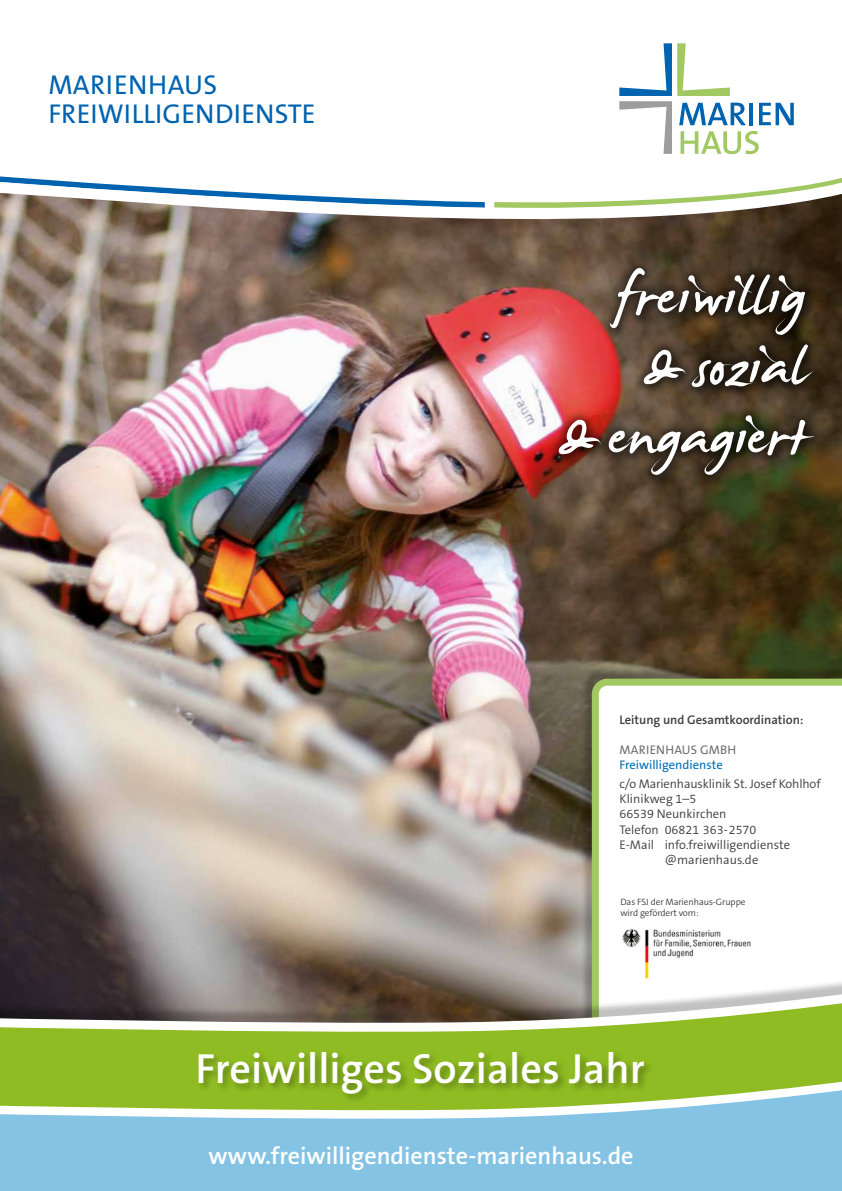
<style>
.page{position:relative;width:842px;height:1191px;background:#fff}
.page>*{position:absolute;margin:0;border:0;box-sizing:border-box;transform-origin:0 0}
.t1{font:98.7px/70px "James Fajardo";color:#fff;text-align:right}
.t2{font:600 42.4px "The Sans B W6";color:#fff}
.t3{font:27.4px/28.4px "The Sans B W5 Plain";letter-spacing:.005em;color:#0063af}
.t4{font:600 24.2px "The Sans B W6";color:#fff}
.t5{font:300 12.6px "The Sans B W4";color:#3c3c3b}
.t6{font:600 12.6px "The Sans B W6";color:#3c3c3b}
.t7{font:12.6px "The Sans B W5 Plain";color:#006fb7}
.t8{font:12.6px "The Sans B W5 Plain";letter-spacing:.015em;color:#706f6f}
.t9{font:300 9.3px/11.1px "The Sans B W4";letter-spacing:-.01em;color:#3c3c3b}
</style>
<div class="page">
<img style="left:0;top:213px;width:842px;height:745px">
<div style="left:580px;top:665px;width:262px;height:397px;background:#000;opacity:.25"></div>
<svg style="left:592px;top:678px;width:250px;height:280px"></svg>
<svg style="left:0;top:176px;width:485px;height:37px"></svg>
<svg style="left:494px;top:177px;width:348px;height:37px"></svg>
<div style="left:547px;top:257px;width:279px;height:229px;background:#000;opacity:.54"></div>
<svg style="left:619px;top:43px;width:175px;height:111px"></svg>
<div style="left:0;top:1033px;width:842px;height:158px;background:#84c3e4"></div>
<svg style="left:49px;top:1115px;width:512px;height:4px"></svg>
<div style="left:0;top:958px;width:842px;height:144px;background:#000;opacity:.25"></div>
<svg style="left:0;top:972px;width:842px;height:9px"></svg>
<svg style="left:0;top:981px;width:842px;height:134px;fill:#8fbc25"></svg>
<div style="left:197px;top:1049px;width:457px;height:54px;background:#000;opacity:.3"></div>
<img style="left:619px;top:924px;width:154px;height:57px">
<h3 class="t3" style="left:48px;top:71px;width:269px">MARIENHAUS<br>FREIWILLIGENDIENSTE</h3>
<h1 class="t1" style="left:554px;top:267px;width:253px">freiwillig &amp;sozial &amp;engagiert</h1>
<p class="t6" style="left:619px;top:711px;width:186px">Leitung und Gesamtkoordination:</p>
<p class="t8" style="left:619px;top:741px;width:118px">MARIENHAUS GMBH</p>
<p class="t7" style="left:619px;top:756px;width:105px">Freiwilligendienste</p>
<p class="t5" style="left:619px;top:776px;width:203px">c/o Marienhausklinik St. Josef Kohlhof</p>
<p class="t5" style="left:619px;top:791px;width:78px">Klinikweg 1–5</p>
<p class="t5" style="left:619px;top:806px;width:109px">66539 Neunkirchen</p>
<p class="t5" style="left:619px;top:821px;width:138px">Telefon 06821 363-2570</p>
<p class="t5" style="left:619px;top:836px;width:172px">E-Mail info.freiwilligendienste</p>
<p class="t5" style="left:665px;top:851px;width:95px">@marienhaus.de</p>
<p class="t9" style="left:620px;top:896px;width:127px">Das FSJ der Marienhaus-Gruppe wird gefördert vom:</p>
<h2 class="t2" style="left:196px;top:1041px;width:451px">Freiwilliges Soziales Jahr</h2>
<h3 class="t4" style="left:208px;top:1140px;width:427px">www.freiwilligendienste-marienhaus.de</h3>
</div>
